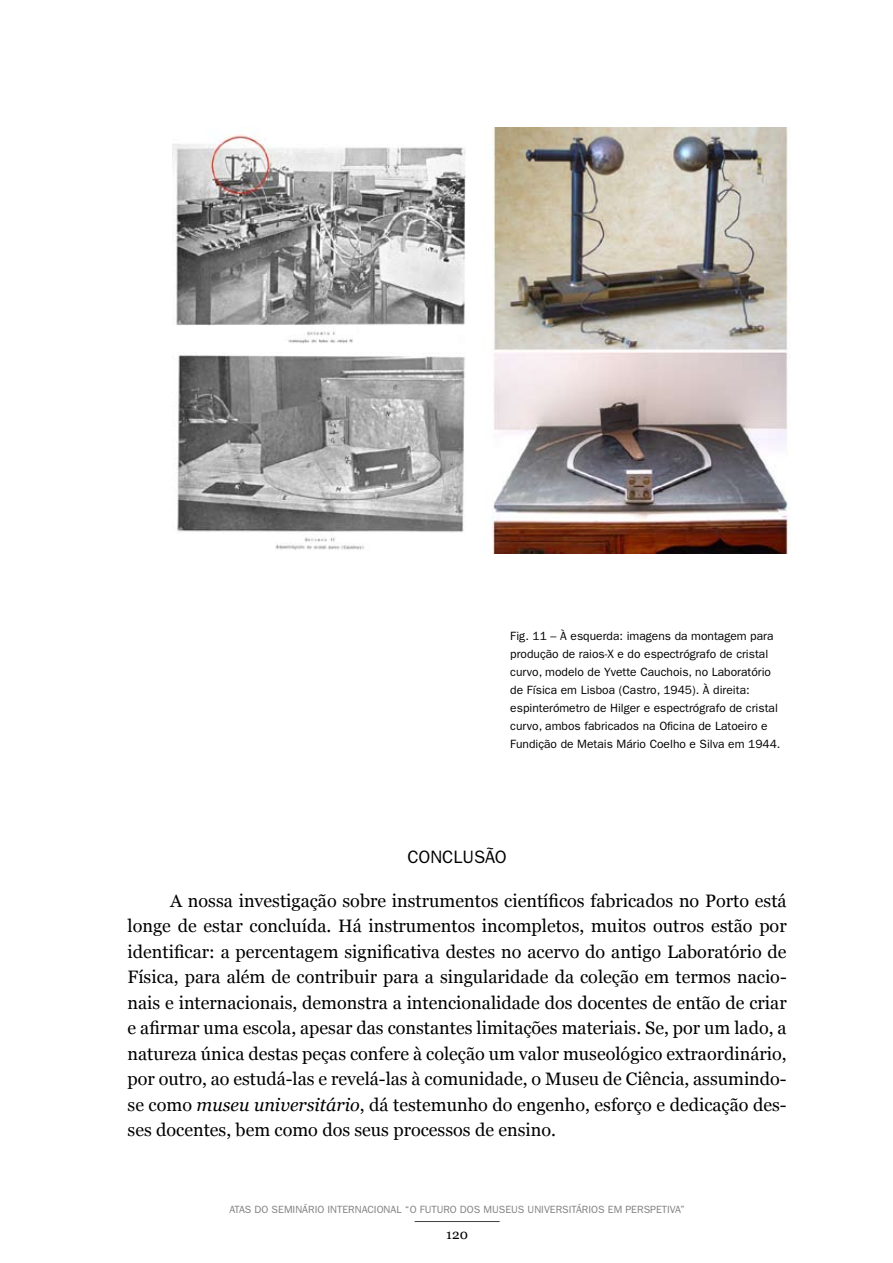
<style>
.page{position:relative;width:893px;height:1263px;background:#fff}
.page>*{position:absolute;margin:0;border:0;box-sizing:border-box;transform-origin:0 0}
.t1{font:18px/25.5px "Georgia";color:#000;text-align:justify}
.t2{font:18px "ITC Franklin Gothic Std";color:#000}
.t3{font:13.5px "Georgia";color:#000}
.t4{font:12px/18px "ITC Franklin Gothic Std";color:#000}
.t5{font:10.5px "ITC Franklin Gothic Std";color:#808080}
.s1{font-style:italic}
</style>
<div class="page">
<hr style="left:415px;top:1221px;width:85px;height:1px;background:#414142">
<img style="left:173px;top:128px;width:618px;height:426px">
<p class="t4" style="left:510px;top:627px;width:272px">Fig. 11 – À esquerda: imagens da montagem para produção de raios-X e do espectrógrafo de cristal curvo, modelo de Yvette Cauchois, no Laboratório de Física em Lisboa (Castro, 1945). À direita: espinterómetro de Hilger e espectrógrafo de cristal curvo, ambos fabricados na Oficina de Latoeiro e Fundição de Metais Mário Coelho e Silva em 1944.</p>
<p class="t2" style="left:407px;top:847px;width:101px">Conclusão</p>
<p class="t1" style="left:128px;top:888px;width:661px;text-indent:43px">A nossa investigação sobre instrumentos científicos fabricados no Porto está longe de estar concluída. Há instrumentos incompletos, muitos outros estão por identificar: a percentagem significativa destes no acervo do antigo Laboratório de Física, para além de contribuir para a singularidade da coleção em termos nacio&shy;nais e internacionais, demonstra a intencionalidade dos docentes de então de criar e afirmar uma escola, apesar das constantes limitações materiais. Se, por um lado, a natureza única destas peças confere à coleção um valor museológico extraordinário, por outro, ao estudá-las e revelá-las à comunidade, o Museu de Ciência, assumindo&shy;se como <span class="s1">museu universitário</span>, dá testemunho do engenho, esforço e dedicação des&shy;ses docentes, bem como dos seus processos de ensino.</p>
<p class="t5" style="left:229px;top:1203px;width:457px">Atas do Semi nári o i nternaci onal “o Futu ro dos Museus Universitári os em perspetiva”</p>
<p class="t3" style="left:446px;top:1227px;width:23px">120</p>
</div>
